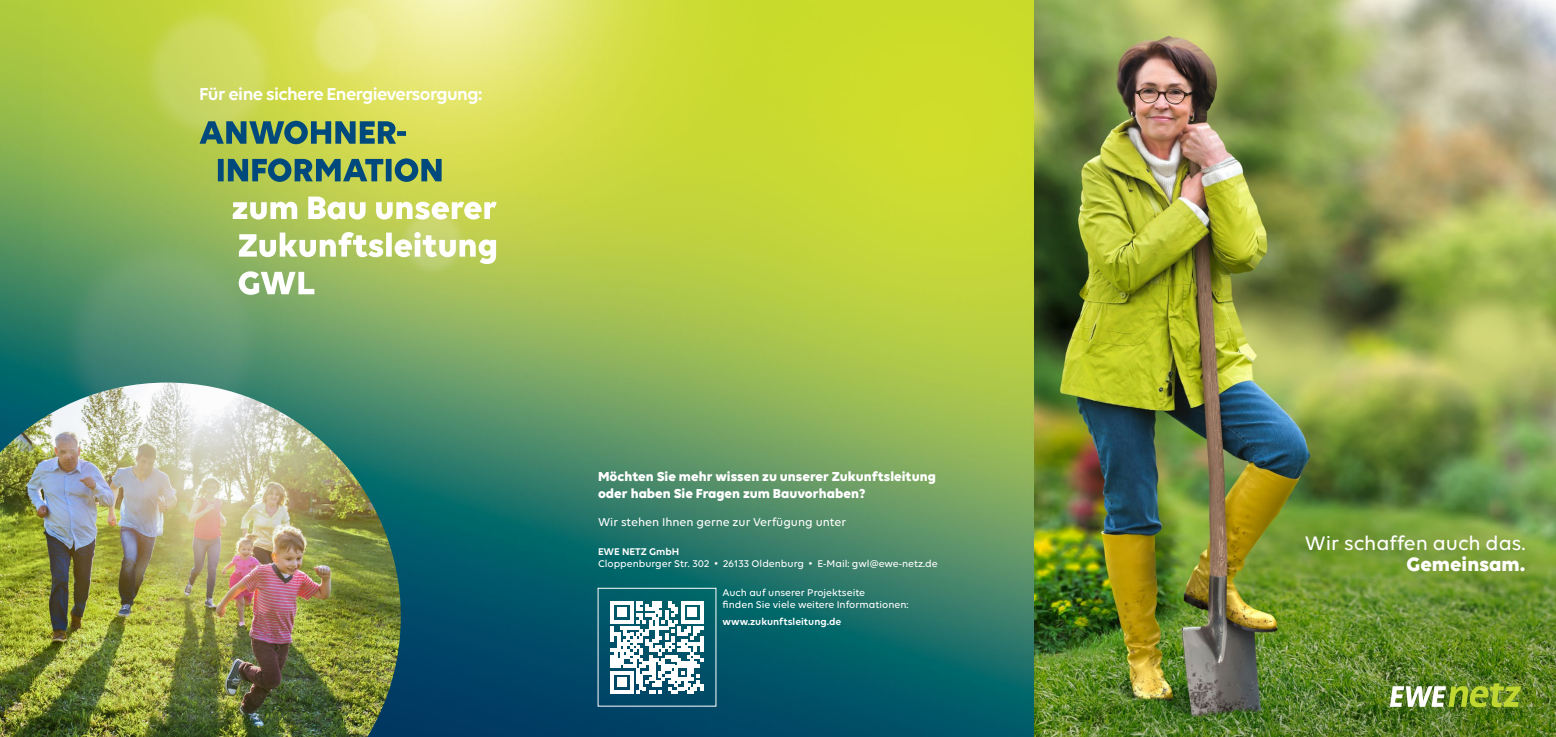
<style>
.page{position:relative;width:1556px;height:737px;background:#fff}
.page>*{position:absolute;margin:0;border:0;box-sizing:border-box;transform-origin:0 0}
.t1{font:500 21px "Volte";color:#fff}
.t2{font:700 21px "Volte";color:#fff}
.t3{font:600 18.64px "Volte";letter-spacing:-.03em;color:#fff}
.t4{font:700 14px/16.8px "Volte";color:#fff}
.t5{font:500 12.25px "Volte";color:#fff}
.t6{font:500 10.5px/12.6px "Volte";color:#fff}
.t7{font:600 10.5px "Volte";color:#fff}
</style>
<div class="page">
<img style="left:0;top:0;width:1555px;height:737px">
<svg style="left:610px;top:601px;width:93px;height:92px"></svg>
<img style="left:0;top:382px;width:401px;height:355px">
<svg style="left:239px;top:271px;width:75px;height:24px"></svg>
<svg style="left:239px;top:232px;width:257px;height:32px"></svg>
<svg style="left:233px;top:196px;width:264px;height:23px"></svg>
<svg style="left:218px;top:158px;width:223px;height:24px;background:#578567"></svg>
<svg style="left:199px;top:121px;width:207px;height:23px;background:#588668"></svg>
<svg style="left:1389px;top:683px;width:131px;height:24px"></svg>
<h2 class="t3" style="left:199px;top:82px;width:285px">Für eine sichere Energieversorgung:</h2>
<h3 class="t4" style="left:598px;top:468px;width:339px">Möchten Sie mehr wissen zu unserer Zukunftsleitung oder haben Sie Fragen zum Bauvorhaben?</h3>
<p class="t5" style="left:598px;top:515px;width:249px">Wir stehen Ihnen gerne zur Verfügung unter</p>
<p class="t7" style="left:598px;top:545px;width:83px">EWE NETZ GmbH</p>
<p class="t6" style="left:598px;top:557px;width:341px">Cloppenburger Str. 302 • 26133 Oldenburg • E-Mail: gwl@ewe-netz.de</p>
<p class="t6" style="left:722px;top:585px;width:187px">Auch auf unserer Projektseite<br>finden Sie viele weitere Informationen:</p>
<p class="t7" style="left:722px;top:615px;width:120px">www.zukunftsleitung.de</p>
<h1 class="t1" style="left:1304px;top:530px;width:222px">Wir schaffen auch das.</h1>
<h1 class="t2" style="left:1406px;top:552px;width:121px">Gemeinsam.</h1>
</div>
